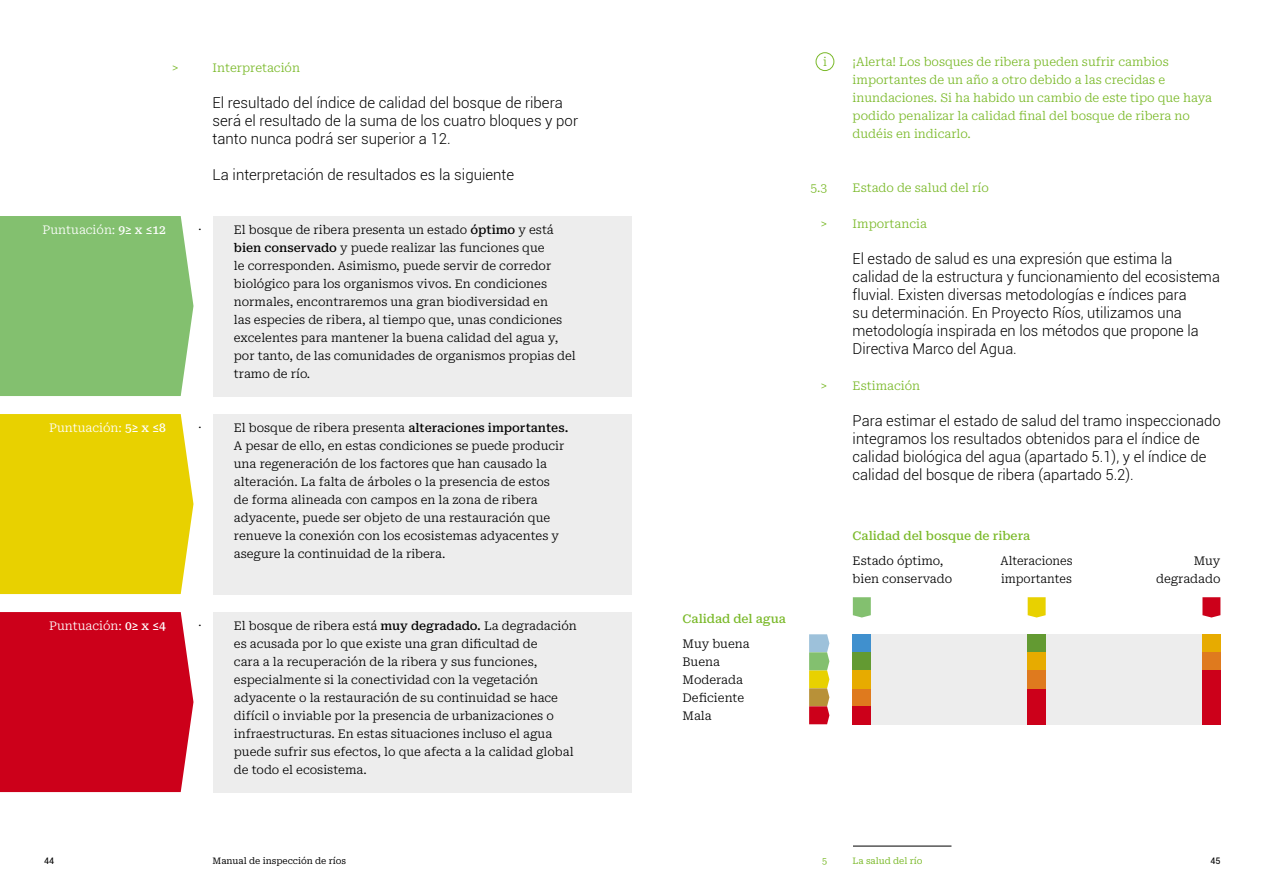
<style>
.page{position:relative;width:1263px;height:893px;background:#fff}
.page>*{position:absolute;margin:0;border:0;box-sizing:border-box;transform-origin:0 0}
.t1{font:300 15px/18px "Roboto";color:#000}
.t2{font:300 12px/18px "Roboto Serif";color:#000}
.t3{font:300 12px/18px "Roboto Serif";color:#7ab929}
.t4{font:300 12px "Roboto Serif";color:#fff}
.t5{font:500 12px "Roboto Serif";color:#7ab929}
.t6{font:300 12px/18px "Roboto Serif";color:#000;scale:.96 1}
.t7{font:10.5px "Roboto Serif";color:#000}
.t8{font:9px "Roboto Serif";color:#000}
.t9{font:9px "Roboto Serif";color:#7ab929}
.t10{font:9px "Roboto";color:#000}
.s1{font-weight:500}
</style>
<div class="page">
<div style="left:0;top:216px;width:193px;height:180px;background:#83c06f"></div>
<div style="left:0;top:414px;width:193px;height:180px;background:#e8d100"></div>
<div style="left:0;top:612px;width:193px;height:180px;background:#cc001a"></div>
<div style="left:213px;top:216px;width:418px;height:180px;background:#ededed"></div>
<div style="left:213px;top:414px;width:418px;height:180px;background:#ededed"></div>
<div style="left:213px;top:612px;width:418px;height:180px;background:#ededed"></div>
<div style="left:853px;top:634px;width:367px;height:91px;background:#ededed"></div>
<svg style="left:1028px;top:597px;width:18px;height:20px"></svg>
<svg style="left:1202px;top:597px;width:18px;height:20px"></svg>
<div style="left:816px;top:52px;width:18px;height:19px;border:1px solid #7ab929;border-radius:50%"></div>
<div style="left:853px;top:634px;width:18px;height:18px;background:#4090ce"></div>
<div style="left:853px;top:652px;width:18px;height:18px;background:#639a32"></div>
<div style="left:853px;top:688px;width:18px;height:18px;background:#df7a1e"></div>
<div style="left:853px;top:670px;width:18px;height:18px;background:#e7ab00"></div>
<div style="left:853px;top:706px;width:18px;height:18px;background:#cc001a"></div>
<div style="left:1202px;top:634px;width:18px;height:18px;background:#e7ab00"></div>
<div style="left:1202px;top:652px;width:18px;height:18px;background:#df7a1e"></div>
<div style="left:1202px;top:688px;width:18px;height:18px;background:#cc001a"></div>
<div style="left:1202px;top:670px;width:18px;height:18px;background:#cc001a"></div>
<div style="left:1202px;top:706px;width:18px;height:18px;background:#cc001a"></div>
<div style="left:1027px;top:634px;width:18px;height:18px;background:#639a32"></div>
<div style="left:1027px;top:652px;width:18px;height:18px;background:#e7ab00"></div>
<div style="left:1027px;top:688px;width:18px;height:18px;background:#cc001a"></div>
<div style="left:1027px;top:670px;width:18px;height:18px;background:#df7a1e"></div>
<div style="left:1027px;top:706px;width:18px;height:18px;background:#cc001a"></div>
<svg style="left:809px;top:634px;width:20px;height:90px;background:#b99a5c"></svg>
<svg style="left:853px;top:597px;width:18px;height:20px"></svg>
<hr style="left:853px;top:846px;width:98px;height:1px;background:#000">
<p class="t3" style="left:172px;top:58px;width:8px">&gt;</p>
<p class="t3" style="left:213px;top:58px;width:89px">Interpretación</p>
<p class="t1" style="left:213px;top:93px;width:367px">El resultado del índice de calidad del bosque de ribera será el resultado de la suma de los cuatro bloques y por tanto nunca podrá ser superior a 12.</p>
<p class="t1" style="left:213px;top:165px;width:303px">La interpretación de resultados es la siguiente</p>
<p class="t4" style="left:43px;top:220px;width:125px">Puntuación: <span class="s1">9≥ x ≤12</span></p>
<p class="t7" style="left:198px;top:220px;width:4px">·</p>
<p class="t2" style="left:234px;top:220px;width:343px">El bosque de ribera presenta un estado <span class="s1">óptimo</span> y está <span class="s1">bien conservado</span> y puede realizar las funciones que<br>le corresponden. Asimismo, puede servir de corredor biológico para los organismos vivos. En condiciones normales, encontraremos una gran biodiversidad en<br>las especies de ribera, al tiempo que, unas condiciones excelentes para mantener la buena calidad del agua y, por tanto, de las comunidades de organismos propias del tramo de río.</p>
<p class="t4" style="left:49px;top:418px;width:118px">Puntuación: <span class="s1">5≥ x ≤8</span></p>
<p class="t7" style="left:198px;top:418px;width:4px">·</p>
<p class="t2" style="left:234px;top:418px;width:336px">El bosque de ribera presenta <span class="s1">alteraciones importantes.<br></span>A pesar de ello, en estas condiciones se puede producir una regeneración de los factores que han causado la alteración. La falta de árboles o la presencia de estos<br>de forma alineada con campos en la zona de ribera adyacente, puede ser objeto de una restauración que renueve la conexión con los ecosistemas adyacentes y asegure la continuidad de la ribera.</p>
<p class="t3" style="left:823px;top:52px;width:5px">i</p>
<p class="t3" style="left:810px;top:178px;width:18px">5.3</p>
<p class="t3" style="left:820px;top:214px;width:8px">&gt;</p>
<p class="t3" style="left:820px;top:376px;width:8px">&gt;</p>
<p class="t3" style="left:853px;top:52px;width:361px">¡Alerta! Los bosques de ribera pueden sufrir cambios importantes de un año a otro debido a las crecidas e inundaciones. Si ha habido un cambio de este tipo que haya podido penalizar la calidad final del bosque de ribera no dudéis en indicarlo.</p>
<p class="t3" style="left:853px;top:178px;width:138px">Estado de salud del río</p>
<p class="t3" style="left:853px;top:214px;width:76px">Importancia</p>
<p class="t1" style="left:853px;top:250px;width:369px">El estado de salud es una expresión que estima la calidad de la estructura y funcionamiento del ecosistema fluvial. Existen diversas metodologías e índices para<br>su determinación. En Proyecto Ríos, utilizamos una metodología inspirada en los métodos que propone la Directiva Marco del Agua.</p>
<p class="t3" style="left:853px;top:376px;width:69px">Estimación</p>
<p class="t1" style="left:853px;top:412px;width:369px">Para estimar el estado de salud del tramo inspeccionado integramos los resultados obtenidos para el índice de calidad biológica del agua (apartado 5.1), y el índice de calidad del bosque de ribera (apartado 5.2).</p>
<p class="t5" style="left:853px;top:525px;width:179px">Calidad del bosque de ribera</p>
<p class="t2" style="left:853px;top:550px;width:101px">Estado óptimo, bien conservado</p>
<p class="t6" style="left:1000px;top:550px;width:77px">Alteraciones importantes</p>
<p class="t2" style="left:1156px;top:550px;width:66px;text-align:right">Muy degradado</p>
<p class="t4" style="left:49px;top:616px;width:118px">Puntuación: <span class="s1">0≥ x ≤4</span></p>
<p class="t7" style="left:198px;top:616px;width:4px">·</p>
<p class="t2" style="left:234px;top:616px;width:344px">El bosque de ribera está <span class="s1">muy degradado.</span> La degradación es acusada por lo que existe una gran dificultad de<br>cara a la recuperación de la ribera y sus funciones, especialmente si la conectividad con la vegetación adyacente o la restauración de su continuidad se hace difícil o inviable por la presencia de urbanizaciones o infraestructuras. En estas situaciones incluso el agua puede sufrir sus efectos, lo que afecta a la calidad global de todo el ecosistema.</p>
<p class="t5" style="left:682px;top:609px;width:105px">Calidad del agua</p>
<p class="t2" style="left:682px;top:634px;width:69px">Muy buena<br>Buena<br>Moderada<br>Deficiente<br>Mala</p>
<p class="t10" style="left:44px;top:854px;width:12px">44</p>
<p class="t8" style="left:213px;top:853px;width:135px">Manual de inspección de ríos</p>
<p class="t10" style="left:1210px;top:854px;width:12px">45</p>
<p class="t9" style="left:822px;top:853px;width:7px">5</p>
<p class="t9" style="left:853px;top:853px;width:71px">La salud del río</p>
</div>
